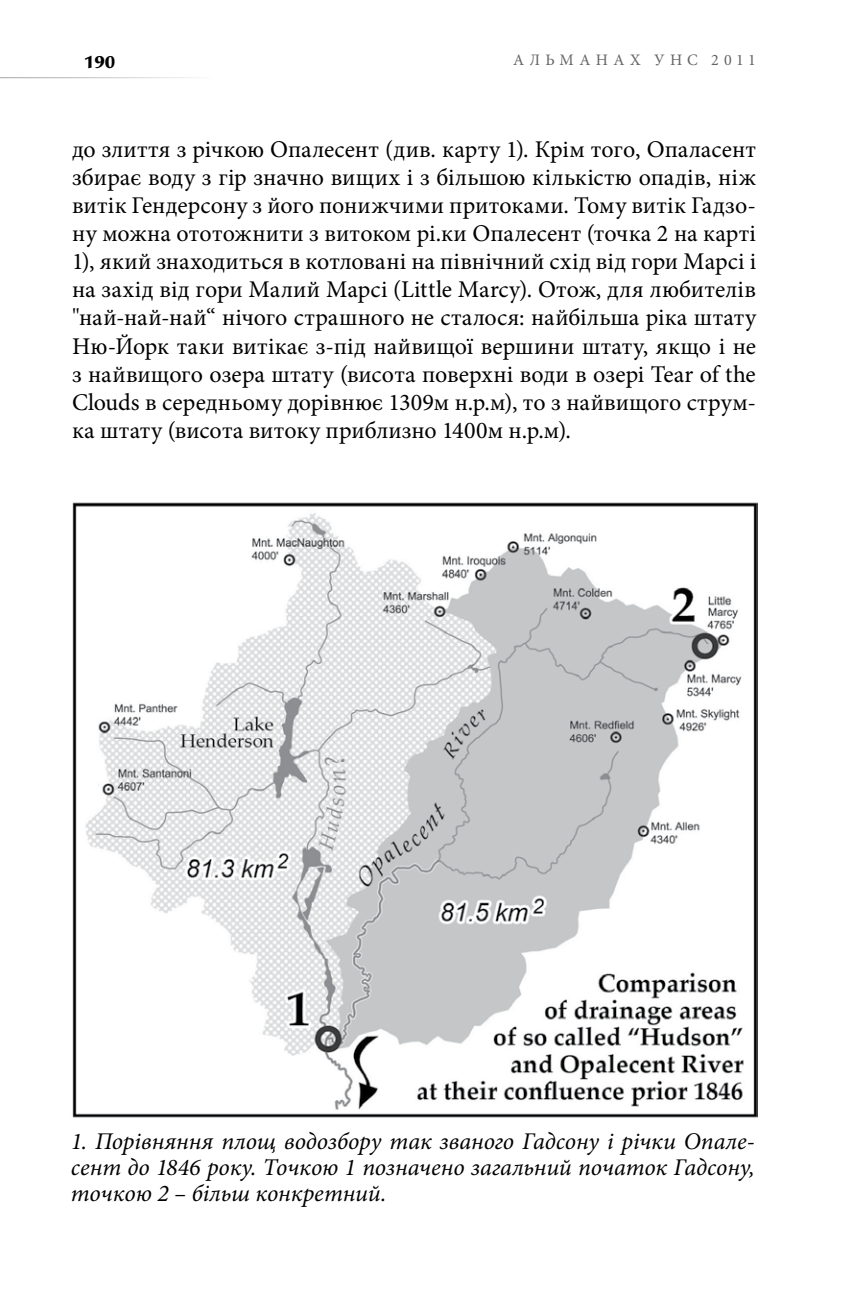
<style>
.page{position:relative;width:864px;height:1296px;background:#fff}
.page>*{position:absolute;margin:0;border:0;box-sizing:border-box;transform-origin:0 0}
.t1{font:24px/28px "Minion Pro";letter-spacing:.005em;color:#000;text-align:justify}
.t2{font:italic 24px/26px "Minion Pro";letter-spacing:-.005em;color:#000;text-align:justify}
.t3{font:700 18px "Sava Pro";color:#000}
.t4{font:16px "Minion Pro";letter-spacing:.33em;color:#636466}
</style>
<div class="page">
<img style="left:72px;top:502px;width:686px;height:616px">
<p class="t3" style="left:84px;top:50px;width:33px">190</p>
<p class="t4" style="left:513px;top:49px;width:244px">Альма на х унС 2011</p>
<p class="t1" style="left:72px;top:136px;width:686px">до злиття з річкою Опалесент (див. карту 1). Крім того, Опаласент збирає воду з гір значно вищих і з більшою кількістю опадів, ніж витік Гендерсону з його понижчими притоками. Тому витік Гадзо&shy;ну можна ототожнити з витоком рі.ки Опалесент (точка 2 на карті 1), який знаходиться в котловані на північний схід від гори Марсі і на захід від гори Малий Марсі (Little Marcy). Отож, для любителів "най-най-най“ нічого страшного не сталося: найбільша ріка штату Ню-Йорк таки витікає з-під найвищої вершини штату, якщо і не з найвищого озера штату (висота поверхні води в озері Tear of the Clouds в середньому дорівнює 1309м н.р.м), то з найвищого струм&shy;ка штату (висота витоку приблизно 1400м н.р.м).</p>
<p class="t2" style="left:71px;top:1129px;width:685px">1. Порівняння площ водозбору так званого Гадсону і річки Опале&shy;сент до 1846 року. Точкою 1 позначено загальний початок Гадсону, точкою 2 – більш конкретний.</p>
</div>
